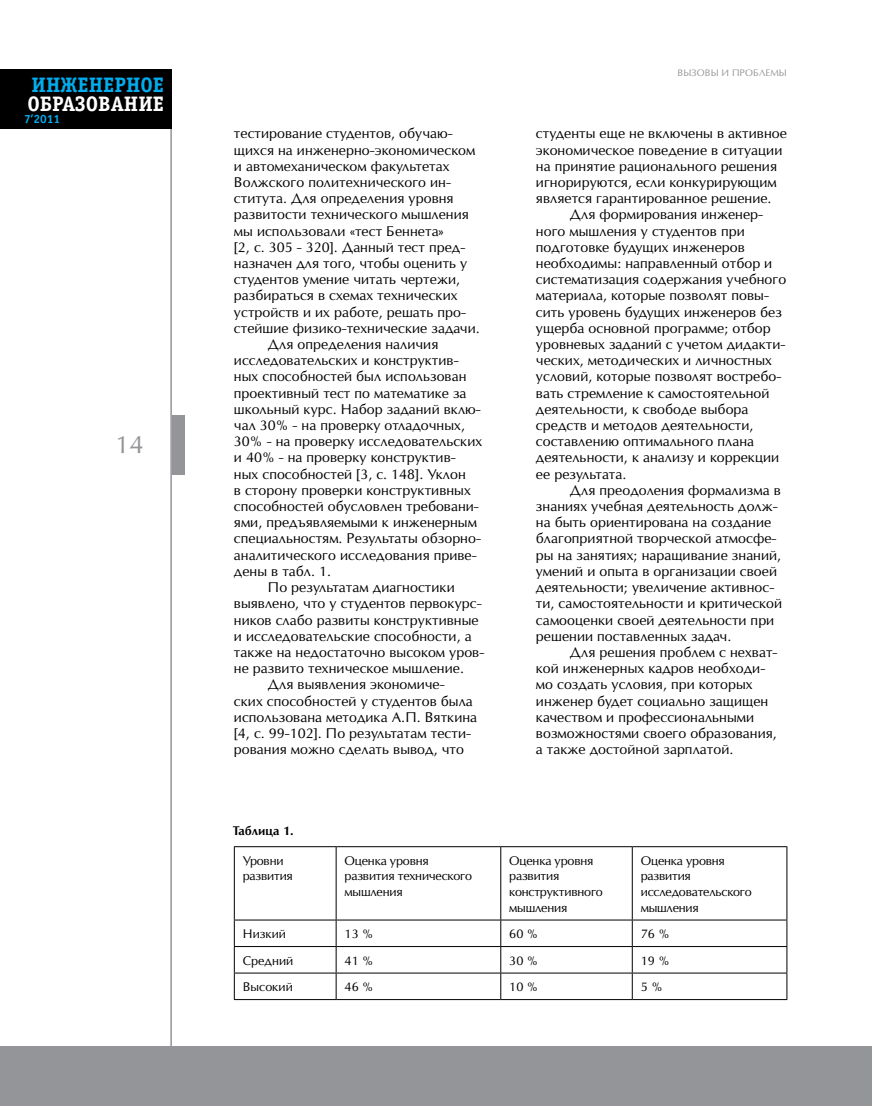
<style>
.page{position:relative;width:872px;height:1106px;background:#fff}
.page>*{position:absolute;margin:0;border:0;box-sizing:border-box;transform-origin:0 0}
.t1{font:24px "Opium New";color:#939598}
.t2{font:700 21px "Officina Serif C";color:#fff}
.t3{font:700 21px "Officina Serif C";color:#00adef}
.t4{font:13.5px "Opium New";letter-spacing:.005em;color:#000}
.t5{font:12px/15.6px "Opium New";letter-spacing:-.015em;color:#000}
.t6{font:700 12px "Opium New";color:#000}
.t7{font:700 12px "Officina Sans C";color:#00adef}
.t8{font:9px "Opium New";color:#939598}
</style>
<div class="page">
<hr style="left:170px;top:69px;width:2px;height:1037px;background:#939598">
<div style="left:0;top:1046px;width:872px;height:60px;background:#939598"></div>
<div style="left:0;top:69px;width:172px;height:60px;background:#000"></div>
<div style="left:172px;top:415px;width:12px;height:60px;background:#939598"></div>
<hr style="left:234px;top:846px;width:102px;height:1px;background:#000">
<hr style="left:234px;top:847px;width:1px;height:72px;background:#000">
<hr style="left:336px;top:846px;width:165px;height:1px;background:#000">
<hr style="left:336px;top:847px;width:1px;height:72px;background:#000">
<hr style="left:501px;top:846px;width:131px;height:1px;background:#000">
<hr style="left:500px;top:847px;width:1px;height:72px;background:#000">
<hr style="left:632px;top:846px;width:155px;height:1px;background:#000">
<hr style="left:632px;top:847px;width:1px;height:72px;background:#000">
<hr style="left:786px;top:847px;width:1px;height:72px;background:#000">
<hr style="left:234px;top:919px;width:102px;height:1px;background:#000">
<hr style="left:336px;top:919px;width:165px;height:1px;background:#000">
<hr style="left:501px;top:919px;width:131px;height:1px;background:#000">
<hr style="left:632px;top:919px;width:155px;height:1px;background:#000">
<hr style="left:234px;top:946px;width:102px;height:1px;background:#000">
<hr style="left:336px;top:946px;width:165px;height:1px;background:#000">
<hr style="left:501px;top:946px;width:131px;height:1px;background:#000">
<hr style="left:632px;top:946px;width:155px;height:1px;background:#000">
<hr style="left:234px;top:972px;width:102px;height:1px;background:#000">
<svg style="left:234px;top:920px;width:1px;height:79px"></svg>
<hr style="left:336px;top:972px;width:165px;height:1px;background:#000">
<svg style="left:336px;top:920px;width:1px;height:79px"></svg>
<hr style="left:501px;top:972px;width:131px;height:1px;background:#000">
<svg style="left:500px;top:920px;width:1px;height:79px"></svg>
<hr style="left:632px;top:972px;width:155px;height:1px;background:#000">
<svg style="left:632px;top:920px;width:1px;height:79px"></svg>
<svg style="left:786px;top:920px;width:1px;height:79px"></svg>
<hr style="left:234px;top:999px;width:102px;height:1px;background:#000">
<hr style="left:336px;top:999px;width:165px;height:1px;background:#000">
<hr style="left:501px;top:999px;width:131px;height:1px;background:#000">
<hr style="left:632px;top:999px;width:155px;height:1px;background:#000">
<h2 class="t3" style="left:32px;top:73px;width:134px">ИНЖЕНЕРНОЕ</h2>
<h2 class="t2" style="left:28px;top:91px;width:138px">ОБРАЗОВАНИЕ</h2>
<p class="t7" style="left:24px;top:113px;width:38px">7’2011</p>
<h1 class="t1" style="left:115px;top:429px;width:30px">14</h1>
<p class="t4" style="left:234px;top:125px;width:220px">тестирование студентов, обучаю-</p>
<p class="t4" style="left:234px;top:141px;width:243px">щихся на инженерно-экономическом</p>
<p class="t4" style="left:234px;top:157px;width:217px">и автомеханическом факультетах</p>
<p class="t4" style="left:234px;top:174px;width:218px">В олжского политехнического ин-</p>
<p class="t4" style="left:234px;top:190px;width:221px">ститута. Для определения уровня</p>
<p class="t4" style="left:234px;top:206px;width:236px">развитости технического мышления</p>
<p class="t4" style="left:234px;top:222px;width:211px">мы использовали «тест Б еннета»</p>
<p class="t4" style="left:234px;top:238px;width:233px">[2, с. 305 - 320]. Данный тест пред-</p>
<p class="t4" style="left:234px;top:255px;width:235px">назначен для того, чтобы оценить у</p>
<p class="t4" style="left:234px;top:271px;width:228px">студентов умение читать чертежи,</p>
<p class="t4" style="left:234px;top:287px;width:225px">разбираться в схемах технических</p>
<p class="t4" style="left:234px;top:303px;width:233px">устройств и их работе, решать про-</p>
<p class="t4" style="left:234px;top:319px;width:247px">стейшие физико-технические задачи.</p>
<p class="t4" style="left:268px;top:336px;width:172px">Для определения наличия</p>
<p class="t4" style="left:234px;top:352px;width:226px">исследовательских и конструктив-</p>
<p class="t4" style="left:234px;top:368px;width:234px">ных способностей был использован</p>
<p class="t4" style="left:234px;top:384px;width:234px">проективный тест по математике за</p>
<p class="t4" style="left:234px;top:400px;width:248px">школьный курс. Н абор заданий вклю-</p>
<p class="t4" style="left:234px;top:417px;width:233px">чал 3 0% - на проверку отладочных,</p>
<p class="t4" style="left:234px;top:433px;width:250px">3 0% - на проверку исследовательских</p>
<p class="t4" style="left:234px;top:449px;width:223px">и 40% - на проверку конструктив-</p>
<p class="t4" style="left:234px;top:465px;width:233px">ных способностей [3 , c. 148]. Уклон</p>
<p class="t4" style="left:234px;top:481px;width:238px">в сторону проверки конструктивных</p>
<p class="t4" style="left:234px;top:498px;width:246px">способностей обусловлен требовани-</p>
<p class="t4" style="left:234px;top:514px;width:244px">ями, предъявляемыми к инженерным</p>
<p class="t4" style="left:234px;top:530px;width:248px">специальностям. Результаты обзорно-</p>
<p class="t4" style="left:234px;top:546px;width:244px">аналитического исследования приве-</p>
<p class="t4" style="left:234px;top:562px;width:99px">дены в табл. 1.</p>
<p class="t4" style="left:268px;top:579px;width:188px">По результатам диагностики</p>
<p class="t4" style="left:234px;top:595px;width:249px">выявлено, что у студентов первокурс-</p>
<p class="t4" style="left:234px;top:611px;width:246px">ников слабо развиты конструктивные</p>
<p class="t4" style="left:234px;top:627px;width:239px">и исследовательские способности, а</p>
<p class="t4" style="left:234px;top:643px;width:252px">также на недостаточно высоком уров-</p>
<p class="t4" style="left:234px;top:660px;width:231px">не развито техническое мышление.</p>
<p class="t4" style="left:268px;top:676px;width:178px">Для выявления экономиче-</p>
<p class="t4" style="left:234px;top:692px;width:240px">ских способностей у студентов была</p>
<p class="t4" style="left:234px;top:708px;width:245px">использована методика А.П. Вяткина</p>
<p class="t4" style="left:234px;top:724px;width:239px">[4, c. 99-102]. По результатам тести-</p>
<p class="t4" style="left:234px;top:741px;width:231px">рования можно сделать вывод, что</p>
<p class="t6" style="left:233px;top:823px;width:62px">Таблица 1.</p>
<p class="t8" style="left:677px;top:67px;width:22px">ВЫЗОВ</p>
<p class="t8" style="left:710px;top:67px;width:36px">Ы И ПРОБЛЕ</p>
<p class="t8" style="left:770px;top:67px;width:18px">МЫ</p>
<p class="t4" style="left:536px;top:125px;width:252px">студенты еще не включены в активное</p>
<p class="t4" style="left:536px;top:141px;width:248px">экономическое поведение в ситуации</p>
<p class="t4" style="left:536px;top:157px;width:243px">на принятие рационального решения</p>
<p class="t4" style="left:536px;top:174px;width:242px">игнорируются, если конкурирующим</p>
<p class="t4" style="left:536px;top:190px;width:237px">является гарантированное решение.</p>
<p class="t4" style="left:570px;top:206px;width:195px">Для формирования инженер-</p>
<p class="t4" style="left:536px;top:222px;width:210px">ного мышления у студентов при</p>
<p class="t4" style="left:536px;top:238px;width:210px">подготовке будущих инженеров</p>
<p class="t4" style="left:536px;top:255px;width:238px">необходимы: направленный отбор и</p>
<p class="t4" style="left:536px;top:271px;width:252px">систематизация содержания учебного</p>
<p class="t4" style="left:536px;top:287px;width:234px">материала, которые позволят повы-</p>
<p class="t4" style="left:536px;top:303px;width:247px">сить уровень будущих инженеров без</p>
<p class="t4" style="left:536px;top:319px;width:236px">ущерба основной программе; отбор</p>
<p class="t4" style="left:536px;top:336px;width:251px">уровневых заданий с учетом дидакти-</p>
<p class="t4" style="left:536px;top:352px;width:238px">ческих, методических и личностных</p>
<p class="t4" style="left:536px;top:368px;width:247px">условий, которые позволят востребо-</p>
<p class="t4" style="left:536px;top:384px;width:235px">вать стремление к самостоятельной</p>
<p class="t4" style="left:536px;top:400px;width:214px">деятельности, к свободе выбора</p>
<p class="t4" style="left:536px;top:417px;width:219px">средств и методов деятельности,</p>
<p class="t4" style="left:536px;top:433px;width:220px">составлению оптимального плана</p>
<p class="t4" style="left:536px;top:449px;width:245px">деятельности, к анализу и коррекции</p>
<p class="t4" style="left:536px;top:465px;width:92px">ее результата.</p>
<p class="t4" style="left:570px;top:481px;width:212px">Для преодоления формализма в</p>
<p class="t4" style="left:536px;top:498px;width:243px">знаниях учебная деятельность долж-</p>
<p class="t4" style="left:536px;top:514px;width:237px">на быть ориентирована на создание</p>
<p class="t4" style="left:536px;top:530px;width:242px">благоприятной творческой атмосфе-</p>
<p class="t4" style="left:536px;top:546px;width:247px">ры на занятиях; наращивание знаний,</p>
<p class="t4" style="left:536px;top:562px;width:243px">умений и опыта в организации своей</p>
<p class="t4" style="left:536px;top:579px;width:240px">деятельности; увеличение активнос-</p>
<p class="t4" style="left:536px;top:595px;width:248px">ти, самостоятельности и критической</p>
<p class="t4" style="left:536px;top:611px;width:240px">самооценки своей деятельности при</p>
<p class="t4" style="left:536px;top:627px;width:197px">решении поставленных задач.</p>
<p class="t4" style="left:570px;top:643px;width:209px">Для решения проблем с нехват-</p>
<p class="t4" style="left:536px;top:660px;width:231px">кой инженерных кадров необходи-</p>
<p class="t4" style="left:536px;top:676px;width:218px">мо создать условия, при которых</p>
<p class="t4" style="left:536px;top:692px;width:234px">инженер будет социально защищен</p>
<p class="t4" style="left:536px;top:708px;width:220px">качеством и профессиональными</p>
<p class="t4" style="left:536px;top:724px;width:242px">возможностями своего образования,</p>
<p class="t4" style="left:536px;top:741px;width:199px">а также достойной зарплатой.</p>
<p class="t5" style="left:243px;top:852px;width:52px">Уровни развития</p>
<p class="t5" style="left:345px;top:852px;width:129px">Оценка уровня развития технического мышления</p>
<p class="t5" style="left:509px;top:852px;width:95px">Оценка уровня развития конструктивного мышления</p>
<p class="t5" style="left:641px;top:852px;width:113px">Оценка уровня развития исследовательского мышления</p>
<p class="t5" style="left:243px;top:925px;width:45px">Н изкий</p>
<p class="t5" style="left:345px;top:925px;width:30px">13 %</p>
<p class="t5" style="left:509px;top:925px;width:30px">60 %</p>
<p class="t5" style="left:641px;top:925px;width:30px">76 %</p>
<p class="t5" style="left:243px;top:952px;width:52px">Средний</p>
<p class="t5" style="left:345px;top:952px;width:30px">41 %</p>
<p class="t5" style="left:509px;top:952px;width:30px">30 %</p>
<p class="t5" style="left:641px;top:952px;width:30px">19 %</p>
<p class="t5" style="left:243px;top:979px;width:51px">В ысокий</p>
<p class="t5" style="left:345px;top:979px;width:30px">46 %</p>
<p class="t5" style="left:509px;top:979px;width:30px">10 %</p>
<p class="t5" style="left:641px;top:979px;width:23px">5 %</p>
</div>
